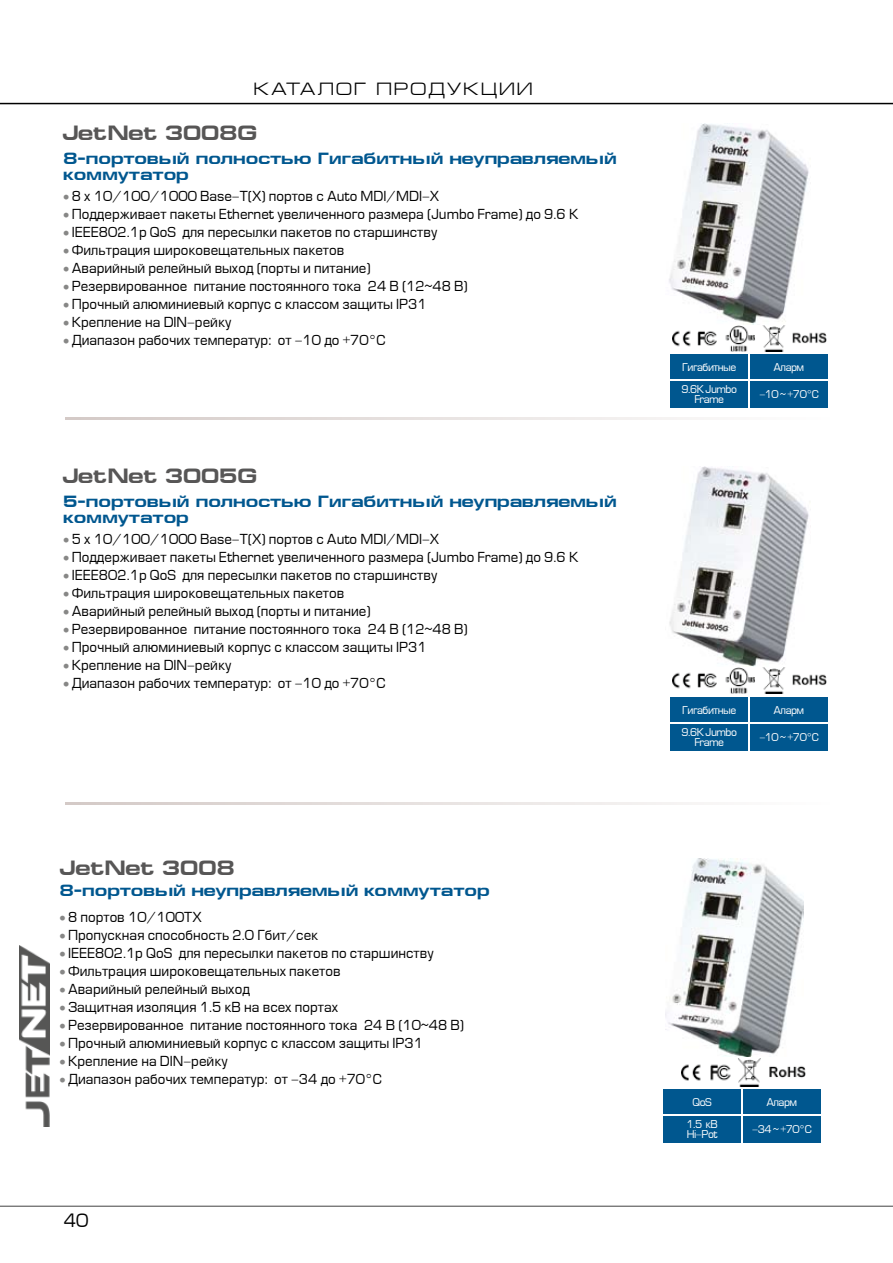
<style>
.page{position:relative;width:893px;height:1263px;background:#fff}
.page>*{position:absolute;margin:0;border:0;box-sizing:border-box;transform-origin:0 0}
.text{font:700 21px "Europe Ext";color:#575656}
.t1{font:18px "Europe Ext Normal";letter-spacing:.1em;color:#000}
.t2{font:18px "Europe";color:#000}
.text-2{font:700 16.5px/16.5px "Europe Ext";letter-spacing:-.01em;color:#00578f}
.spis_char{font:13.5px "Europe";color:#000}
.text-3{font:10.5px/10.5px "Europe";letter-spacing:-.05em;color:#fff;text-align:center}
.s1{color:#878786}
</style>
<div class="page">
<hr style="left:0;top:103px;width:893px;height:1px;background:#000">
<hr style="left:0;top:1205px;width:893px;height:2px;background:#575656">
<img style="left:20px;top:946px;width:29px;height:181px">
<div style="left:743px;top:1116px;width:77px;height:26px;background:#00578f"></div>
<div style="left:663px;top:1089px;width:78px;height:25px;background:#00578f"></div>
<div style="left:743px;top:1089px;width:77px;height:25px;background:#00578f"></div>
<div style="left:663px;top:1116px;width:78px;height:26px;background:#00578f"></div>
<img style="left:665px;top:858px;width:138px;height:198px">
<img style="left:681px;top:1058px;width:124px;height:28px">
<div style="left:750px;top:381px;width:77px;height:26px;background:#00578f"></div>
<div style="left:670px;top:354px;width:78px;height:25px;background:#00578f"></div>
<div style="left:750px;top:354px;width:77px;height:25px;background:#00578f"></div>
<div style="left:670px;top:381px;width:78px;height:26px;background:#00578f"></div>
<img style="left:669px;top:123px;width:140px;height:202px">
<hr style="left:65px;top:417px;width:765px;height:3px;background:#d4cac7">
<div style="left:750px;top:724px;width:77px;height:26px;background:#00578f"></div>
<div style="left:670px;top:697px;width:78px;height:25px;background:#00578f"></div>
<div style="left:750px;top:697px;width:77px;height:25px;background:#00578f"></div>
<div style="left:670px;top:724px;width:78px;height:26px;background:#00578f"></div>
<img style="left:669px;top:466px;width:140px;height:201px">
<hr style="left:65px;top:802px;width:765px;height:3px;background:#d4cac7">
<img style="left:673px;top:325px;width:153px;height:26px">
<img style="left:673px;top:668px;width:153px;height:25px">
<h2 class="t1" style="left:254px;top:79px;width:281px">КАТАЛОГ ПРОДУКЦИИ</h2>
<p class="text" style="left:62px;top:121px;width:196px">JetNet 3008G</p>
<p class="text-2" style="left:63px;top:150px;width:555px">8-портовый полностью Гигабитный неуправляемый коммутатор</p>
<p class="spis_char" style="left:63px;top:189px;width:377px"><span class="s1">•</span> 8 х 10/100/1000 Base-T(X) портов c Auto MDI/MDI-X</p>
<p class="spis_char" style="left:63px;top:207px;width:517px"><span class="s1">•</span> Поддерживает пакеты Ethernet увеличенного размера (Jumbo Frame) до 9.6 К</p>
<p class="spis_char" style="left:63px;top:225px;width:376px"><span class="s1">•</span> IEEE802.1p QoS для пересылки пакетов по старшинству</p>
<p class="spis_char" style="left:63px;top:243px;width:283px"><span class="s1">•</span> Фильтрация широковещательных пакетов</p>
<p class="spis_char" style="left:63px;top:261px;width:309px"><span class="s1">•</span> Аварийный релейный выход (порты и питание)</p>
<p class="spis_char" style="left:63px;top:279px;width:406px"><span class="s1">•</span> Резервированное питание постоянного тока 24 В (12~48 В)</p>
<p class="spis_char" style="left:63px;top:297px;width:365px"><span class="s1">•</span> Прочный алюминиевый корпус с классом защиты IP31</p>
<p class="spis_char" style="left:63px;top:315px;width:170px"><span class="s1">•</span> Крепление на DIN-рейку</p>
<p class="spis_char" style="left:63px;top:333px;width:324px"><span class="s1">•</span> Диапазон рабочих температур: от -10 до +70°С</p>
<p class="text" style="left:62px;top:464px;width:196px">JetNet 3005G</p>
<p class="text-2" style="left:63px;top:493px;width:555px">5-портовый полностью Гигабитный неуправляемый коммутатор</p>
<p class="spis_char" style="left:63px;top:532px;width:377px"><span class="s1">•</span> 5 х 10/100/1000 Base-T(X) портов c Auto MDI/MDI-X</p>
<p class="spis_char" style="left:63px;top:550px;width:517px"><span class="s1">•</span> Поддерживает пакеты Ethernet увеличенного размера (Jumbo Frame) до 9.6 К</p>
<p class="spis_char" style="left:63px;top:568px;width:376px"><span class="s1">•</span> IEEE802.1p QoS для пересылки пакетов по старшинству</p>
<p class="spis_char" style="left:63px;top:586px;width:283px"><span class="s1">•</span> Фильтрация широковещательных пакетов</p>
<p class="spis_char" style="left:63px;top:604px;width:309px"><span class="s1">•</span> Аварийный релейный выход (порты и питание)</p>
<p class="spis_char" style="left:63px;top:622px;width:406px"><span class="s1">•</span> Резервированное питание постоянного тока 24 В (12~48 В)</p>
<p class="spis_char" style="left:63px;top:640px;width:365px"><span class="s1">•</span> Прочный алюминиевый корпус с классом защиты IP31</p>
<p class="spis_char" style="left:63px;top:658px;width:170px"><span class="s1">•</span> Крепление на DIN-рейку</p>
<p class="spis_char" style="left:63px;top:676px;width:324px"><span class="s1">•</span> Диапазон рабочих температур: от -10 до +70°С</p>
<p class="text" style="left:60px;top:856px;width:176px">JetNet 3008</p>
<p class="text-2" style="left:60px;top:882px;width:432px">8-портовый неуправляемый коммутатор</p>
<p class="spis_char" style="left:60px;top:910px;width:144px"><span class="s1">•</span> 8 портов 10/100TX</p>
<p class="spis_char" style="left:60px;top:928px;width:260px"><span class="s1">•</span> Пропускная способность 2.0 Гбит/сек</p>
<p class="spis_char" style="left:60px;top:946px;width:376px"><span class="s1">•</span> IEEE802.1p QoS для пересылки пакетов по старшинству</p>
<p class="spis_char" style="left:60px;top:964px;width:283px"><span class="s1">•</span> Фильтрация широковещательных пакетов</p>
<p class="spis_char" style="left:60px;top:982px;width:192px"><span class="s1">•</span> Аварийный релейный выход</p>
<p class="spis_char" style="left:60px;top:1000px;width:280px"><span class="s1">•</span> Защитная изоляция 1.5 кВ на всех портах</p>
<p class="spis_char" style="left:60px;top:1018px;width:406px"><span class="s1">•</span> Резервированное питание постоянного тока 24 В (10~48 В)</p>
<p class="spis_char" style="left:60px;top:1036px;width:365px"><span class="s1">•</span> Прочный алюминиевый корпус с классом защиты IP31</p>
<p class="spis_char" style="left:60px;top:1054px;width:170px"><span class="s1">•</span> Крепление на DIN-рейку</p>
<p class="spis_char" style="left:60px;top:1072px;width:324px"><span class="s1">•</span> Диапазон рабочих температур: от -34 до +70°С</p>
<h2 class="t2" style="left:64px;top:1210px;width:26px">40</h2>
<p class="text-3" style="left:682px;top:362px;width:55px">Гигабитные</p>
<p class="text-3" style="left:773px;top:362px;width:32px">Аларм</p>
<p class="text-3" style="left:682px;top:384px;width:57px">9.6K Jumbo<br>Frame</p>
<p class="text-3" style="left:759px;top:390px;width:61px">-10 ~ +70°C</p>
<p class="text-3" style="left:682px;top:705px;width:55px">Гигабитные</p>
<p class="text-3" style="left:773px;top:705px;width:32px">Аларм</p>
<p class="text-3" style="left:682px;top:727px;width:57px">9.6K Jumbo<br>Frame</p>
<p class="text-3" style="left:759px;top:733px;width:61px">-10 ~ +70°C</p>
<p class="text-3" style="left:692px;top:1097px;width:21px">QoS</p>
<p class="text-3" style="left:766px;top:1097px;width:32px">Аларм</p>
<p class="text-3" style="left:686px;top:1119px;width:33px;text-align:left">1.5 кВ<br>Hi-Pot</p>
<p class="text-3" style="left:752px;top:1124px;width:61px">-34 ~ +70°C</p>
</div>
